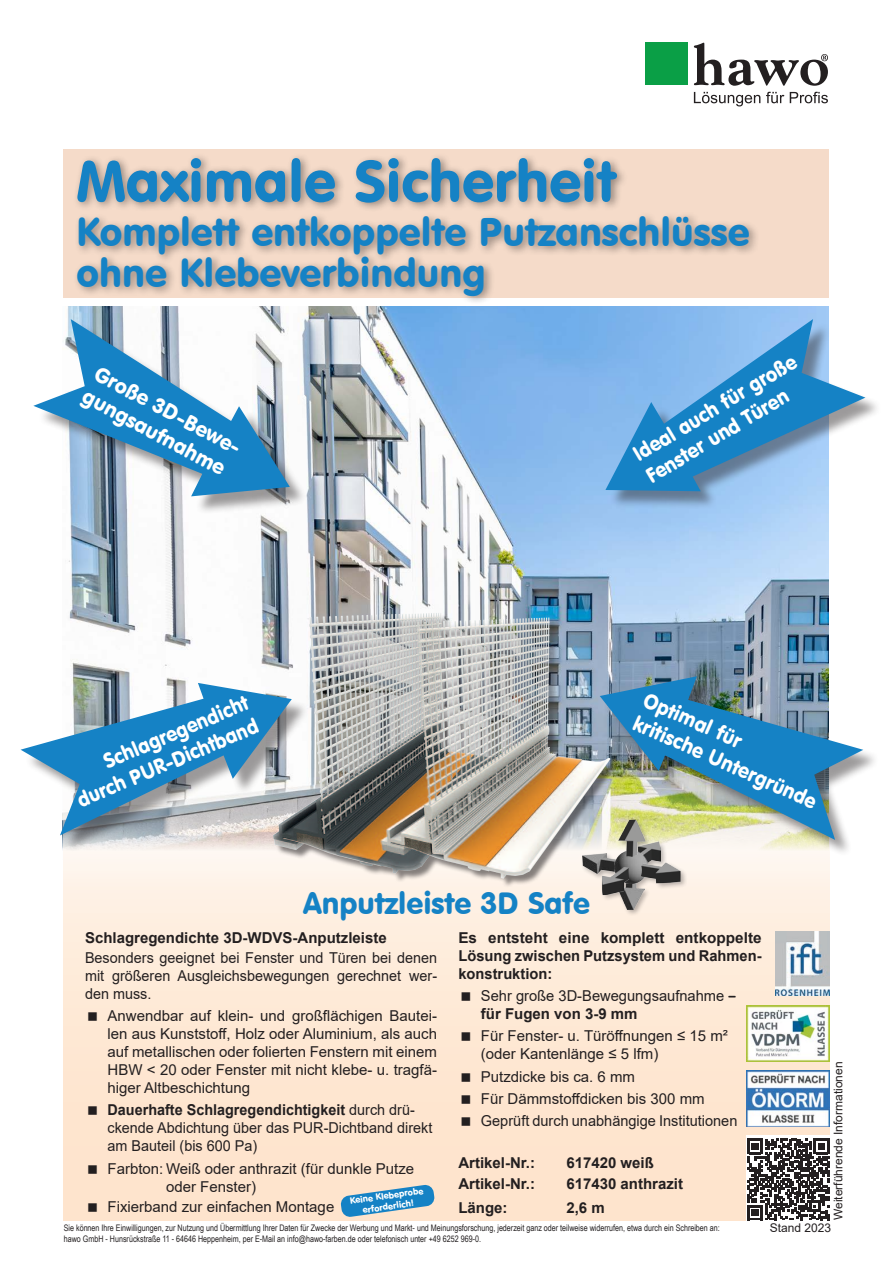
<style>
.page{position:relative;width:893px;height:1263px;background:#fff}
.page>*{position:absolute;margin:0;border:0;box-sizing:border-box;transform-origin:0 0}
.t1{font:57px "VAG Rounded BT";color:#1582c5}
.t2{font:39px "VAG Rounded BT";color:#1582c5}
.t3{font:30px "VAG Rounded BT";color:#1582c5}
.t4{font:21px "VAG Rounded BT";color:#fff;scale:.92 1}
.t5{font:21px/25.2px "VAG Rounded BT";color:#fff;scale:.93 1}
.t6{font:21px "VAG Rounded BT";color:#fff;scale:.94 1}
.t7{font:21px/25.2px "VAG Rounded BT";color:#fff}
.t8{font:15px/18px "Arial";color:#231f20}
.t9{font:15px/18px "Arial";color:#231f20;text-align:justify;scale:.96 1}
.t10{font:700 15px/18px "Arial";color:#231f20;text-align:justify}
.t11{font:12px "Arial";color:#231f20}
.t12{font:9px/10.8px "Arial Narrow";color:#231f20}
.t13{font:9px "VAG Rounded BT";color:#fff}
.s1{font-weight:700}
.s2{font-family:"VAG Rounded BT"}
</style>
<div class="page">
<img style="left:63px;top:306px;width:765px;height:553px">
<svg style="left:64px;top:853px;width:765px;height:367px;background:#fde8d5"></svg>
<div style="left:63px;top:149px;width:765px;height:149px;background:#f5dbc9"></div>
<div style="left:645px;top:43px;width:43px;height:42px;background:#0a9f46"></div>
<svg style="left:694px;top:43px;width:134px;height:43px"></svg>
<svg style="left:694px;top:92px;width:134px;height:14px"></svg>
<div style="left:73px;top:152px;width:688px;height:154px;background:#231f20;opacity:.45"></div>
<div style="left:37px;top:323px;width:270px;height:191px;background:#231f20;opacity:.45"></div>
<svg style="left:33px;top:319px;width:257px;height:177px"></svg>
<div style="left:24px;top:686px;width:285px;height:167px;background:#231f20;opacity:.45"></div>
<svg style="left:21px;top:683px;width:241px;height:152px"></svg>
<div style="left:603px;top:679px;width:278px;height:179px;background:#231f20;opacity:.45"></div>
<img style="left:620px;top:676px;width:243px;height:164px">
<div style="left:609px;top:323px;width:273px;height:187px;background:#231f20;opacity:.45"></div>
<svg style="left:605px;top:319px;width:260px;height:172px;background:#6babdb"></svg>
<div style="left:746px;top:1135px;width:85px;height:85px;background:linear-gradient(to right,#fff,#fff)"></div>
<svg style="left:747px;top:1139px;width:82px;height:81px"></svg>
<img style="left:746px;top:1071px;width:83px;height:55px">
<img style="left:746px;top:1006px;width:83px;height:55px">
<img style="left:775px;top:932px;width:54px;height:63px">
<svg style="left:340px;top:1184px;width:95px;height:33px;background:#6ea7c8"></svg>
<div style="left:275px;top:614px;width:344px;height:274px;background:#fef2e8"></div>
<div style="left:262px;top:603px;width:358px;height:278px;background:#fff;opacity:.89"></div>
<div style="left:581px;top:818px;width:107px;height:99px;background:#231f20;opacity:.33"></div>
<img style="left:617px;top:883px;width:27px;height:26px">
<img style="left:582px;top:853px;width:33px;height:21px">
<img style="left:645px;top:842px;width:15px;height:20px">
<img style="left:615px;top:850px;width:32px;height:33px">
<img style="left:618px;top:820px;width:27px;height:37px">
<img style="left:641px;top:862px;width:39px;height:21px">
<img style="left:602px;top:866px;width:27px;height:29px">
<svg style="left:88px;top:1012px;width:9px;height:9px"></svg>
<svg style="left:88px;top:1106px;width:9px;height:9px"></svg>
<svg style="left:88px;top:1165px;width:9px;height:8px"></svg>
<svg style="left:88px;top:1203px;width:9px;height:8px"></svg>
<svg style="left:462px;top:992px;width:8px;height:9px"></svg>
<svg style="left:462px;top:1032px;width:8px;height:9px"></svg>
<svg style="left:462px;top:1073px;width:8px;height:8px"></svg>
<svg style="left:462px;top:1095px;width:8px;height:8px"></svg>
<svg style="left:462px;top:1117px;width:8px;height:9px"></svg>
<p class="t1" style="left:77px;top:145px;width:541px">Maximale Sicherheit</p>
<p class="t2" style="left:77px;top:208px;width:674px">Komplett entkoppelte Putzanschlüsse</p>
<p class="t2" style="left:77px;top:248px;width:411px">ohne Klebeverbindung</p>
<p class="t7" style="left:102px;top:361px;width:166px;rotate:28deg">Große 3D-Bewe&shy;gungsaufnahme</p>
<p class="t5" style="left:628px;top:445px;width:202px;rotate:-31deg">Ideal auch für große<br>Fenster und Türen</p>
<p class="t4" style="left:99px;top:750px;width:171px;rotate:-23deg">Schlagregendicht</p>
<p class="t4" style="left:73px;top:789px;width:213px;rotate:-23deg">durch PUR-Dichtband</p>
<p class="t6" style="left:650px;top:687px;width:114px;rotate:24deg">Optimal für</p>
<p class="t6" style="left:640px;top:710px;width:213px;rotate:24deg">kritische Untergründe</p>
<p class="t3" style="left:303px;top:884px;width:288px">Anputzleiste 3D Safe</p>
<p class="t10" style="left:85px;top:929px;width:303px">Schlagregendichte 3D-WDVS-Anputzleiste</p>
<p class="t9" style="left:85px;top:948px;width:368px">Besonders geeignet bei Fenster und Türen bei denen mit größeren Ausgleichsbewegungen gerechnet wer&shy;den muss.</p>
<p class="t8" style="left:108px;top:1007px;width:331px;text-align:justify">Anwendbar auf klein- und großflächigen Bautei&shy;len aus Kunststoff, Holz oder Aluminium, als auch auf metallischen oder folierten Fenstern mit einem HBW &lt; 20 oder Fenster mit nicht klebe- u. tragfä&shy;higer Altbeschichtung</p>
<p class="t9" style="left:108px;top:1101px;width:340px;text-align:left"><span class="s1">Dauerhafte Schlagregendichtigkeit</span> durch drü&shy;ckende Abdichtung über das PUR-Dichtband direkt am Bauteil (bis 600 Pa)</p>
<p class="t8" style="left:166px;top:1159px;width:250px;text-indent:-58px">Farbton: Weiß oder anthrazit (für dunkle Putze oder Fenster)</p>
<p class="t8" style="left:108px;top:1197px;width:228px">Fixierband zur einfachen Montage</p>
<p class="t13" style="left:349px;top:1195px;width:76px;rotate:-8deg">Keine Klebeprobe</p>
<p class="t13" style="left:362px;top:1204px;width:53px;rotate:-8deg">erforderlich!</p>
<p class="t10" style="left:458px;top:929px;width:305px">Es entsteht eine komplett entkoppelte Lösung zwischen Putzsystem und Rahmen&shy;konstruktion:</p>
<p class="t8" style="left:481px;top:987px;width:256px">Sehr große 3D-Bewegungsaufnahme <span class="s2">– </span><span class="s1">für Fugen von 3-9 mm</span></p>
<p class="t8" style="left:481px;top:1027px;width:248px">Für Fenster- u. Türöffnungen ≤ 15 m² (oder Kantenlänge ≤ 5 lfm)</p>
<p class="t8" style="left:481px;top:1067px;width:156px">Putzdicke bis ca. 6 mm</p>
<p class="t8" style="left:481px;top:1089px;width:225px">Für Dämmstoffdicken bis 300 mm</p>
<p class="t8" style="left:481px;top:1112px;width:258px">Geprüft durch unabhängige Institutionen</p>
<p class="t10" style="left:458px;top:1154px;width:78px">Artikel-Nr.:</p>
<p class="t10" style="left:566px;top:1154px;width:89px">617420 weiß</p>
<p class="t10" style="left:458px;top:1174px;width:78px">Artikel-Nr.:</p>
<p class="t10" style="left:566px;top:1174px;width:118px">617430 anthrazit</p>
<p class="t10" style="left:458px;top:1199px;width:51px">Länge:</p>
<p class="t10" style="left:566px;top:1199px;width:40px">2,6 m</p>
<p class="t11" style="left:830px;top:1220px;width:160px;rotate:-90deg">Weiterführende Informationen</p>
<p class="t12" style="left:64px;top:1222px;width:658px">Sie können Ihre Einwilligungen, zur Nutzung und Übermittlung Ihrer Daten für Zwecke der Werbung und Markt- und Meinungsforschung, jederzeit ganz oder teilweise widerrufen, etwa durch ein Schreiben an: hawo GmbH - Hunsrückstraße 11 - 64646 Heppenheim, per E-Mail an info@hawo-farben.de oder telefonisch unter +49 6252 969-0.</p>
<p class="t11" style="left:770px;top:1220px;width:63px">Stand 2023</p>
</div>
